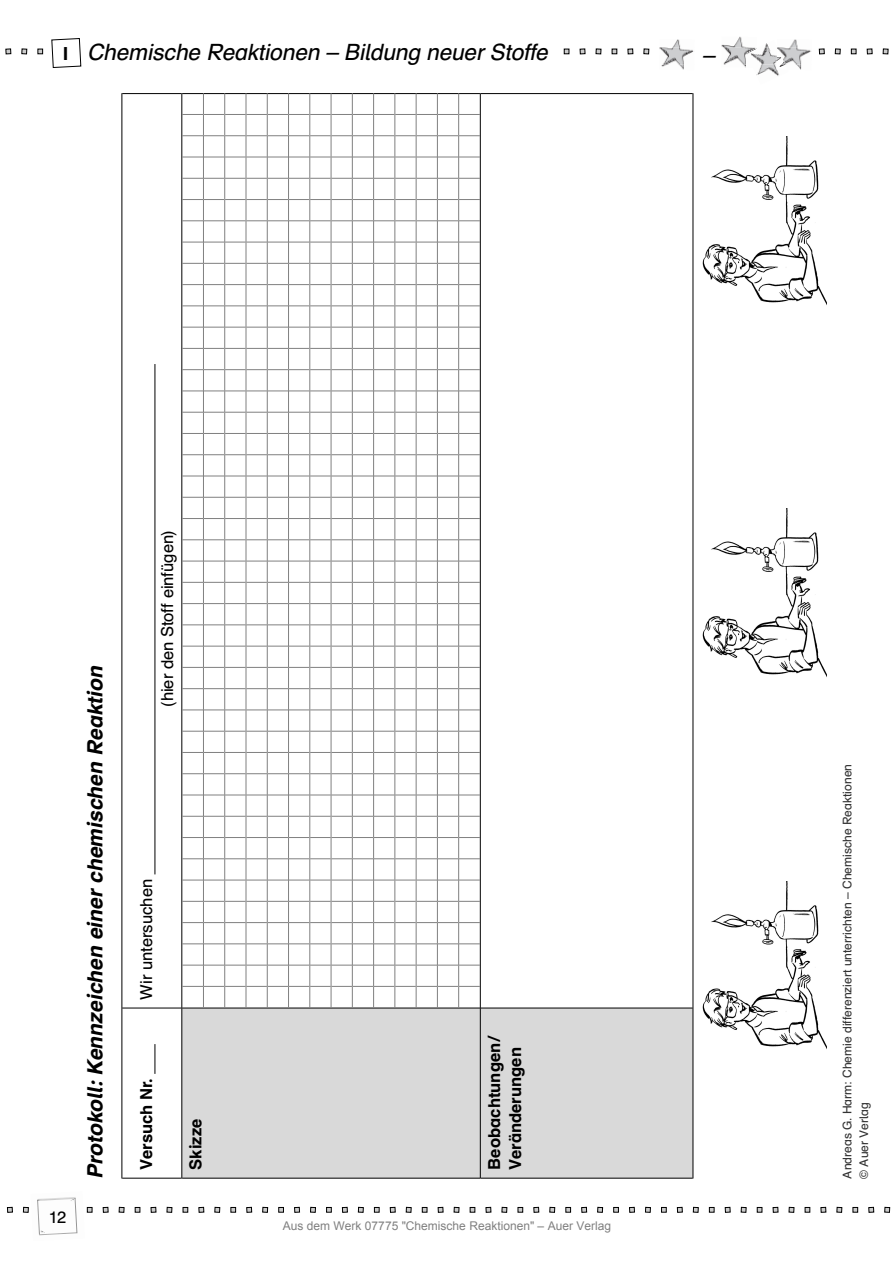
<style>
.page{position:relative;width:894px;height:1264px;background:#fff}
.page>*{position:absolute;margin:0;border:0;box-sizing:border-box;transform-origin:0 0}
.t1{font:italic 22.5px "Auer Schulbuch";letter-spacing:-.005em;color:#000}
.t2{font:italic 700 21px "Auer Schulbuch";color:#000}
.t3{font:700 16.5px/21px "Auer Schulbuch";color:#000}
.t4{font:16.5px "Auer Schulbuch";letter-spacing:-.005em;color:#000}
.t5{font:12px/16.5px "Auer Schulbuch";color:#333}
.t6{font:12px "Arial";color:#808080}
.s1{font-weight:700;font-style:normal;font-size:18px}
</style>
<div class="page">
<svg style="left:87px;top:1207px;width:5px;height:5px"></svg>
<svg style="left:183px;top:1207px;width:5px;height:5px"></svg>
<svg style="left:278px;top:1207px;width:6px;height:5px"></svg>
<svg style="left:374px;top:1207px;width:5px;height:5px"></svg>
<svg style="left:470px;top:1207px;width:5px;height:5px"></svg>
<svg style="left:565px;top:1207px;width:6px;height:5px"></svg>
<svg style="left:661px;top:1207px;width:5px;height:5px"></svg>
<svg style="left:135px;top:1207px;width:5px;height:5px"></svg>
<svg style="left:231px;top:1207px;width:5px;height:5px"></svg>
<svg style="left:326px;top:1207px;width:5px;height:5px"></svg>
<svg style="left:422px;top:1207px;width:5px;height:5px"></svg>
<svg style="left:518px;top:1207px;width:5px;height:5px"></svg>
<svg style="left:613px;top:1207px;width:6px;height:5px"></svg>
<svg style="left:709px;top:1207px;width:5px;height:5px"></svg>
<svg style="left:757px;top:1207px;width:5px;height:5px"></svg>
<svg style="left:805px;top:1207px;width:5px;height:5px"></svg>
<svg style="left:852px;top:1207px;width:6px;height:5px"></svg>
<svg style="left:103px;top:1207px;width:5px;height:5px"></svg>
<svg style="left:7px;top:1207px;width:6px;height:5px"></svg>
<svg style="left:199px;top:1207px;width:5px;height:5px"></svg>
<svg style="left:294px;top:1207px;width:6px;height:5px"></svg>
<svg style="left:390px;top:1207px;width:5px;height:5px"></svg>
<svg style="left:486px;top:1207px;width:5px;height:5px"></svg>
<svg style="left:581px;top:1207px;width:6px;height:5px"></svg>
<svg style="left:677px;top:1207px;width:5px;height:5px"></svg>
<svg style="left:151px;top:1207px;width:5px;height:5px"></svg>
<svg style="left:246px;top:1207px;width:6px;height:5px"></svg>
<svg style="left:342px;top:1207px;width:6px;height:5px"></svg>
<svg style="left:438px;top:1207px;width:5px;height:5px"></svg>
<svg style="left:533px;top:1207px;width:6px;height:5px"></svg>
<svg style="left:629px;top:1207px;width:6px;height:5px"></svg>
<svg style="left:725px;top:1207px;width:5px;height:5px"></svg>
<svg style="left:773px;top:1207px;width:5px;height:5px"></svg>
<svg style="left:820px;top:1207px;width:6px;height:5px"></svg>
<svg style="left:868px;top:1207px;width:6px;height:5px"></svg>
<svg style="left:119px;top:1207px;width:5px;height:5px"></svg>
<svg style="left:23px;top:1207px;width:6px;height:5px"></svg>
<svg style="left:214px;top:1207px;width:6px;height:5px"></svg>
<svg style="left:310px;top:1207px;width:6px;height:5px"></svg>
<svg style="left:406px;top:1207px;width:5px;height:5px"></svg>
<svg style="left:501px;top:1207px;width:6px;height:5px"></svg>
<svg style="left:597px;top:1207px;width:6px;height:5px"></svg>
<svg style="left:693px;top:1207px;width:5px;height:5px"></svg>
<svg style="left:167px;top:1207px;width:5px;height:5px"></svg>
<svg style="left:262px;top:1207px;width:6px;height:5px"></svg>
<svg style="left:358px;top:1207px;width:6px;height:5px"></svg>
<svg style="left:454px;top:1207px;width:5px;height:5px"></svg>
<svg style="left:549px;top:1207px;width:6px;height:5px"></svg>
<svg style="left:645px;top:1207px;width:6px;height:5px"></svg>
<svg style="left:741px;top:1207px;width:5px;height:5px"></svg>
<svg style="left:788px;top:1207px;width:6px;height:5px"></svg>
<svg style="left:836px;top:1207px;width:6px;height:5px"></svg>
<svg style="left:884px;top:1207px;width:6px;height:5px"></svg>
<img style="left:37px;top:1197px;width:41px;height:39px">
<svg style="left:38px;top:49px;width:5px;height:5px"></svg>
<svg style="left:564px;top:49px;width:5px;height:5px"></svg>
<svg style="left:612px;top:49px;width:5px;height:5px"></svg>
<svg style="left:851px;top:49px;width:5px;height:5px"></svg>
<svg style="left:6px;top:49px;width:5px;height:5px"></svg>
<svg style="left:580px;top:49px;width:5px;height:5px"></svg>
<svg style="left:627px;top:49px;width:6px;height:5px"></svg>
<svg style="left:819px;top:49px;width:5px;height:5px"></svg>
<svg style="left:867px;top:49px;width:5px;height:5px"></svg>
<svg style="left:22px;top:49px;width:5px;height:5px"></svg>
<svg style="left:596px;top:49px;width:5px;height:5px"></svg>
<svg style="left:643px;top:49px;width:6px;height:5px"></svg>
<svg style="left:835px;top:49px;width:5px;height:5px"></svg>
<svg style="left:883px;top:49px;width:5px;height:5px"></svg>
<img style="left:721px;top:37px;width:25px;height:31px">
<img style="left:721px;top:47px;width:32px;height:17px">
<img style="left:753px;top:43px;width:26px;height:33px">
<svg style="left:753px;top:64px;width:3px;height:4px"></svg>
<img style="left:746px;top:48px;width:10px;height:16px">
<img style="left:777px;top:39px;width:34px;height:31px">
<img style="left:776px;top:47px;width:11px;height:23px">
<img style="left:776px;top:47px;width:9px;height:17px">
<img style="left:661px;top:39px;width:23px;height:31px">
<img style="left:659px;top:47px;width:35px;height:17px">
<svg style="left:51px;top:38px;width:31px;height:30px"></svg>
<div style="left:182px;top:1008px;width:510px;height:169px;background:#d9d9d9"></div>
<hr style="left:121px;top:1008px;width:1px;height:170px;background:#000">
<hr style="left:122px;top:1177px;width:59px;height:1px;background:#000">
<hr style="left:121px;top:93px;width:1px;height:915px;background:#000">
<hr style="left:122px;top:1007px;width:59px;height:1px;background:#000">
<hr style="left:122px;top:93px;width:59px;height:1px;background:#000">
<hr style="left:181px;top:1008px;width:1px;height:170px;background:#000">
<hr style="left:182px;top:1177px;width:298px;height:1px;background:#000">
<hr style="left:181px;top:93px;width:1px;height:915px;background:#000">
<hr style="left:182px;top:1007px;width:298px;height:1px;background:#000">
<hr style="left:480px;top:1008px;width:1px;height:170px;background:#000">
<hr style="left:481px;top:1177px;width:211px;height:1px;background:#000">
<hr style="left:480px;top:93px;width:1px;height:915px;background:#000">
<hr style="left:481px;top:1007px;width:211px;height:1px;background:#000">
<hr style="left:481px;top:93px;width:211px;height:1px;background:#000">
<hr style="left:692px;top:1008px;width:1px;height:170px;background:#000">
<hr style="left:692px;top:93px;width:1px;height:915px;background:#000">
<hr style="left:155px;top:1044px;width:1px;height:30px;background:#000">
<hr style="left:155px;top:364px;width:1px;height:510px;background:#000">
<svg style="left:182px;top:93px;width:298px;height:914px"></svg>
<img style="left:703px;top:881px;width:123px;height:167px">
<img style="left:703px;top:136px;width:123px;height:168px">
<img style="left:703px;top:509px;width:123px;height:167px">
<h1 class="t1" style="left:63px;top:38px;width:486px"><span class="s1">I</span> Chemische Reaktionen – Bildung neuer Stoffe</h1>
<h1 class="t1" style="left:702px;top:41px;width:14px">–</h1>
<h3 class="t4" style="left:49px;top:1207px;width:19px">12</h3>
<h2 class="t2" style="left:82px;top:1178px;width:514px;rotate:-90deg">Protokoll: Kennzeichen einer chemischen Reaktion</h2>
<h3 class="t4" style="left:157px;top:707px;width:178px;rotate:-90deg">(hier den Stoff einfügen)</h3>
<h3 class="t4" style="left:136px;top:999px;width:122px;rotate:-90deg">Wir untersuchen</h3>
<h3 class="t3" style="left:135px;top:1169px;width:93px;rotate:-90deg">Versuch Nr.</h3>
<h3 class="t3" style="left:185px;top:1169px;width:53px;rotate:-90deg">Skizze</h3>
<h3 class="t3" style="left:483px;top:1169px;width:137px;rotate:-90deg">Beobachtungen /<br>Veränderungen</h3>
<p class="t6" style="left:283px;top:1218px;width:330px">Aus dem Werk 07775 "Chemische Reaktionen" – Auer Verlag</p>
<p class="t5" style="left:839px;top:1178px;width:416px;rotate:-90deg">Andreas G. Harm: Chemie differenziert unterrichten – Chemische Reaktionen © Auer Verlag</p>
</div>
